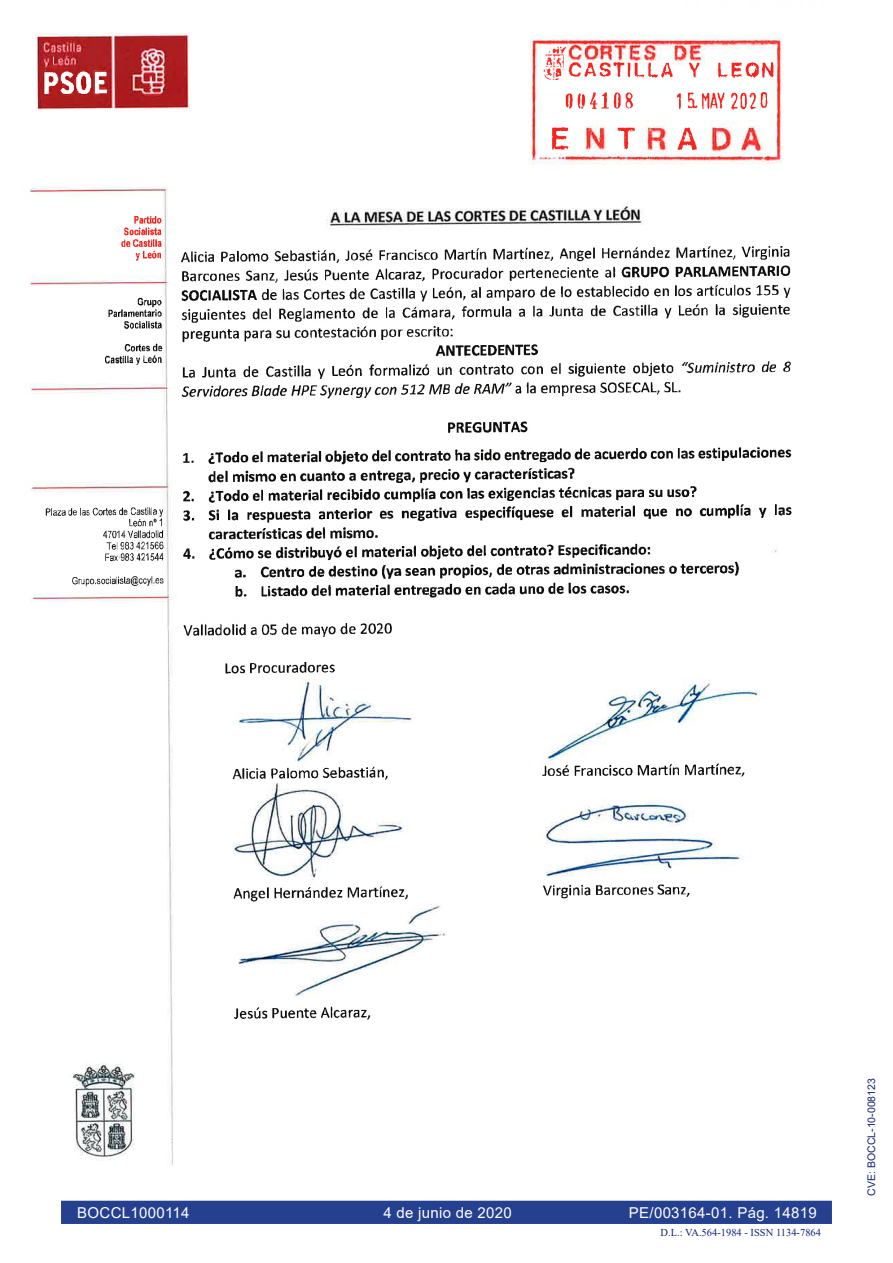
<style>
.page{position:relative;width:893px;height:1263px;background:#fff}
.page>*{position:absolute;margin:0;border:0;box-sizing:border-box;transform-origin:0 0}
.E_CVE{font:15px "Arial";letter-spacing:.02em;color:#fff}
.t1{font:10.5px "Times New Roman";color:#132477}
.t2{font:10.5px "Arial";color:#132477}
</style>
<div class="page">
<div style="left:60px;top:1200px;width:773px;height:25px;background:#25408f"></div>
<div style="left:60px;top:1199px;width:773px;height:26px;border:2px solid #fff"></div>
<img style="left:25px;top:33px;width:808px;height:1167px">
<img style="left:45px;top:42px;width:63px;height:51px">
<img style="left:543px;top:47px;width:25px;height:16px">
<img style="left:122px;top:63px;width:654px;height:183px">
<img style="left:45px;top:246px;width:747px;height:774px">
<p class="E_CVE" style="left:77px;top:1202px;width:114px">BOCCL1000114</p>
<p class="E_CVE" style="left:383px;top:1202px;width:130px">4 de junio de 2020</p>
<p class="E_CVE" style="left:629px;top:1202px;width:189px">PE/003164-01. Pág. 14819</p>
<p class="t1" style="left:661px;top:1225px;width:162px">D.L.: VA.564-1984 - ISSN 1134-7864</p>
<p class="t2" style="left:864px;top:1195px;width:119px;rotate:-90deg">CVE: BOCCL-10-008123</p>
</div>
